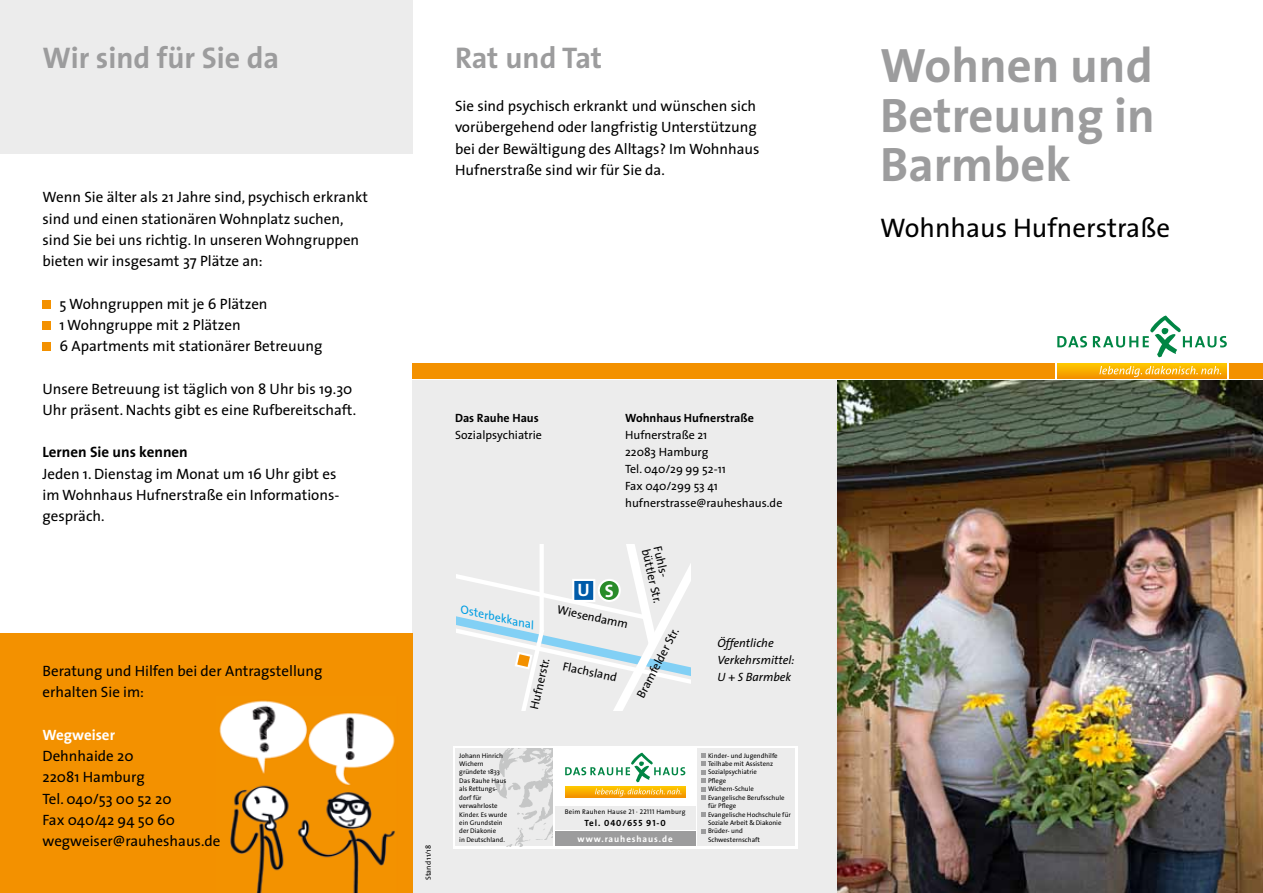
<style>
.page{position:relative;width:1263px;height:893px;background:#fff}
.page>*{position:absolute;margin:0;border:0;box-sizing:border-box;transform-origin:0 0}
.t1{font:700 48.6px/49.8px "The Sans";color:#9c9c9d;text-align:justify}
.t2{font:700 30px "The Sans";color:#9c9c9d}
.t3{font:27px "The Sans";color:#000}
.t4{font:700 18px "The Sans";color:#fff}
.t5{font:15px/21.3px "The Sans";color:#000}
.t6{font:700 15px "The Sans";color:#000}
.t7{font:700 15px "The Sans";color:#fff}
.t8{font:12px/17px "The Sans";color:#000}
.t9{font:italic 12px/17px "The Sans";color:#000}
.t10{font:700 12px "The Sans";color:#000}
.t11{font:italic 12px "The Sans";color:#009ee3}
.t12{font:700 9px "The Sans";letter-spacing:.1em;color:#fff}
.t13{font:9px "The Sans Bold Caps";letter-spacing:.1em;color:#000}
.t14{font:7.5px "The Sans";color:#000}
.t15{font:6.75px/8.4px "The Sans";color:#000}
.t16{font:6.75px "The Sans";letter-spacing:.03em;color:#000}
.s1{font-family:"The Sans Caps"}
.s2{font-family:"The Sans";font-weight:700}
</style>
<div class="page">
<div style="left:412px;top:381px;width:426px;height:512px;background:#ececec"></div>
<div style="left:412px;top:363px;width:851px;height:15px;background:#f39100"></div>
<div style="left:1055px;top:315px;width:174px;height:64px;background:#fff"></div>
<hr style="left:1057px;top:363px;width:170px;height:1px;background:#ffca00">
<hr style="left:1057px;top:364px;width:170px;height:1px;background:#fec700">
<hr style="left:1057px;top:365px;width:170px;height:1px;background:#fdc300">
<hr style="left:1057px;top:366px;width:170px;height:1px;background:#fcc000">
<hr style="left:1057px;top:367px;width:170px;height:1px;background:#fcbc00">
<hr style="left:1057px;top:368px;width:170px;height:1px;background:#fbb800">
<hr style="left:1057px;top:369px;width:170px;height:1px;background:#fab400">
<hr style="left:1057px;top:370px;width:170px;height:1px;background:#f9b000">
<hr style="left:1057px;top:371px;width:170px;height:1px;background:#f8ac00">
<hr style="left:1057px;top:372px;width:170px;height:1px;background:#f8a900">
<hr style="left:1057px;top:373px;width:170px;height:1px;background:#f7a400">
<hr style="left:1057px;top:374px;width:170px;height:1px;background:#f6a000">
<hr style="left:1057px;top:375px;width:170px;height:1px;background:#f59d00">
<hr style="left:1057px;top:376px;width:170px;height:1px;background:#f49800">
<hr style="left:1057px;top:377px;width:170px;height:1px;background:#f49400">
<hr style="left:1057px;top:378px;width:170px;height:1px;background:#f39100">
<svg style="left:1099px;top:366px;width:122px;height:11px"></svg>
<svg style="left:1057px;top:336px;width:30px;height:11px"></svg>
<svg style="left:1093px;top:315px;width:134px;height:42px"></svg>
<img style="left:838px;top:381px;width:425px;height:512px">
<div style="left:0;top:0;width:412px;height:153px;background:#ececec"></div>
<div style="left:43px;top:300px;width:8px;height:9px;background:#f39100"></div>
<div style="left:43px;top:321px;width:8px;height:9px;background:#f39100"></div>
<div style="left:43px;top:343px;width:8px;height:8px;background:#f39100"></div>
<svg style="left:456px;top:544px;width:235px;height:167px"></svg>
<div style="left:453px;top:746px;width:344px;height:102px;background:#fff"></div>
<div style="left:555px;top:806px;width:140px;height:23px;background:#ececec"></div>
<hr style="left:565px;top:786px;width:120px;height:1px;background:#ffcb00">
<hr style="left:565px;top:787px;width:120px;height:1px;background:#fec600">
<hr style="left:565px;top:788px;width:120px;height:1px;background:#fdc100">
<hr style="left:565px;top:789px;width:120px;height:1px;background:#fcbc00">
<hr style="left:565px;top:790px;width:120px;height:1px;background:#fab700">
<hr style="left:565px;top:791px;width:120px;height:1px;background:#f9b100">
<hr style="left:565px;top:792px;width:120px;height:1px;background:#f8ac00">
<hr style="left:565px;top:793px;width:120px;height:1px;background:#f7a600">
<hr style="left:565px;top:794px;width:120px;height:1px;background:#f6a000">
<hr style="left:565px;top:795px;width:120px;height:1px;background:#f59b00">
<hr style="left:565px;top:796px;width:120px;height:1px;background:#f49500">
<hr style="left:565px;top:797px;width:120px;height:1px;background:#f39100">
<svg style="left:595px;top:788px;width:86px;height:8px"></svg>
<svg style="left:565px;top:752px;width:120px;height:30px"></svg>
<div style="left:555px;top:831px;width:140px;height:15px;background:#9c9c9d"></div>
<div style="left:455px;top:748px;width:98px;height:98px;background:#ececec"></div>
<img style="left:495px;top:748px;width:58px;height:98px">
<div style="left:697px;top:748px;width:98px;height:98px;background:#ececec"></div>
<svg style="left:702px;top:753px;width:4px;height:47px"></svg>
<svg style="left:702px;top:812px;width:4px;height:5px"></svg>
<svg style="left:702px;top:829px;width:4px;height:4px"></svg>
<div style="left:0;top:634px;width:412px;height:259px;background:#f39100"></div>
<img style="left:219px;top:700px;width:176px;height:193px">
<h2 class="t2" style="left:43px;top:33px;width:238px">Wir sind für Sie da</h2>
<h2 class="t2" style="left:455px;top:33px;width:149px">Rat und Tat</h2>
<p class="t5" style="left:455px;top:95px;width:306px">Sie sind psychisch erkrankt und wünschen sich vorübergehend oder langfristig Unterstützung bei der Bewältigung des Alltags? Im Wohnhaus Hufnerstraße sind wir für Sie da.</p>
<p class="t5" style="left:43px;top:186px;width:327px">Wenn Sie älter als 21 Jahre sind, psychisch erkrankt sind und einen stationären Wohnplatz suchen, sind Sie bei uns richtig. In unseren Wohngruppen bieten wir insgesamt 37 Plätze an:</p>
<p class="t5" style="left:60px;top:292px;width:264px">5 Wohngruppen mit je 6 Plätzen<br>1 Wohngruppe mit 2 Plätzen<br>6 Apartments mit stationärer Betreuung</p>
<p class="t5" style="left:43px;top:377px;width:315px">Unsere Betreuung ist täglich von 8 Uhr bis 19.30<br>Uhr präsent. Nachts gibt es eine Rufbereitschaft.</p>
<p class="t6" style="left:43px;top:440px;width:147px">Lernen Sie uns kennen</p>
<p class="t5" style="left:43px;top:462px;width:298px">Jeden 1. Dienstag im Monat um 16 Uhr gibt es im Wohnhaus Hufnerstraße ein Informations&shy;gespräch.</p>
<p class="t5" style="left:43px;top:660px;width:281px">Beratung und Hilfen bei der Antragstellung erhalten Sie im:</p>
<p class="t7" style="left:43px;top:722px;width:74px">Wegweiser</p>
<p class="t5" style="left:43px;top:745px;width:179px">Dehnhaide 20<br>22081 Hamburg<br>Tel. 040/53 00 52 20<br>Fax 040/42 94 50 60 wegweiser@rauheshaus.de</p>
<p class="t14" style="left:422px;top:880px;width:37px;rotate:-90deg">Stand 11/18</p>
<p class="t10" style="left:455px;top:408px;width:85px">Das Rauhe Haus</p>
<p class="t8" style="left:455px;top:427px;width:89px">Sozialpsychiatrie</p>
<p class="t10" style="left:625px;top:408px;width:130px">Wohnhaus Hufnerstraße</p>
<p class="t8" style="left:625px;top:427px;width:159px">Hufnerstraße 21<br>22083 Hamburg<br>Tel. 040/29 99 52-11<br>Fax 040/299 53 41 hufnerstrasse@rauheshaus.de</p>
<p class="t11" style="left:463px;top:600px;width:77px;rotate:12deg">Osterbekkanal</p>
<p class="t4" style="left:578px;top:575px;width:14px">U</p>
<p class="t4" style="left:605px;top:575px;width:11px">S</p>
<p class="t8" style="left:559px;top:601px;width:74px;rotate:12deg">Wiesendamm</p>
<p class="t8" style="left:525px;top:707px;width:54px;rotate:-77deg">Hufnerstr.</p>
<p class="t8" style="left:565px;top:657px;width:57px;rotate:12deg">Flachsland</p>
<p class="t8" style="left:666px;top:544px;width:35px;rotate:77deg">Fuhls-</p>
<p class="t8" style="left:654px;top:547px;width:57px;rotate:77deg">büttler Str.</p>
<p class="t8" style="left:632px;top:693px;width:79px;rotate:-62deg">Bramfelder Str.</p>
<p class="t15" style="left:459px;top:751px;width:49px">Johann Hinrich<br>Wichern gründete 1833<br>Das Rauhe Haus als Rettungs&shy;dorf für verwahrloste<br>Kinder. Es wurde ein Grundstein der Diakonie<br>in Deutschland.</p>
<p class="t16" style="left:565px;top:806px;width:122px">Beim Rauhen Hause <span class="s1">21 · 22111</span> Hamburg</p>
<p class="t13" style="left:584px;top:815px;width:83px"><span class="s2">Tel.</span> 040/655 91-0</p>
<p class="t12" style="left:578px;top:831px;width:97px">www.rauheshaus.de</p>
<p class="t9" style="left:718px;top:634px;width:79px">Öffentliche<br>Verkehrsmittel:<br>U + S Barmbek</p>
<p class="t15" style="left:708px;top:751px;width:84px">Kinder- und Jugendhilfe<br>Teilhabe mit Assistenz<br>Sozialpsychiatrie<br>Pflege<br>Wichern-Schule<br>Evangelische Berufsschule für Pflege<br>Evangelische Hochschule für<br>Soziale Arbeit &amp; Diakonie<br>Brüder- und<br>Schwesternschaft</p>
<h1 class="t1" style="left:880px;top:39px;width:276px">Wohnen und Betreuung in Barmbek</h1>
<h3 class="t3" style="left:880px;top:206px;width:291px">Wohnhaus Hufnerstraße</h3>
</div>
